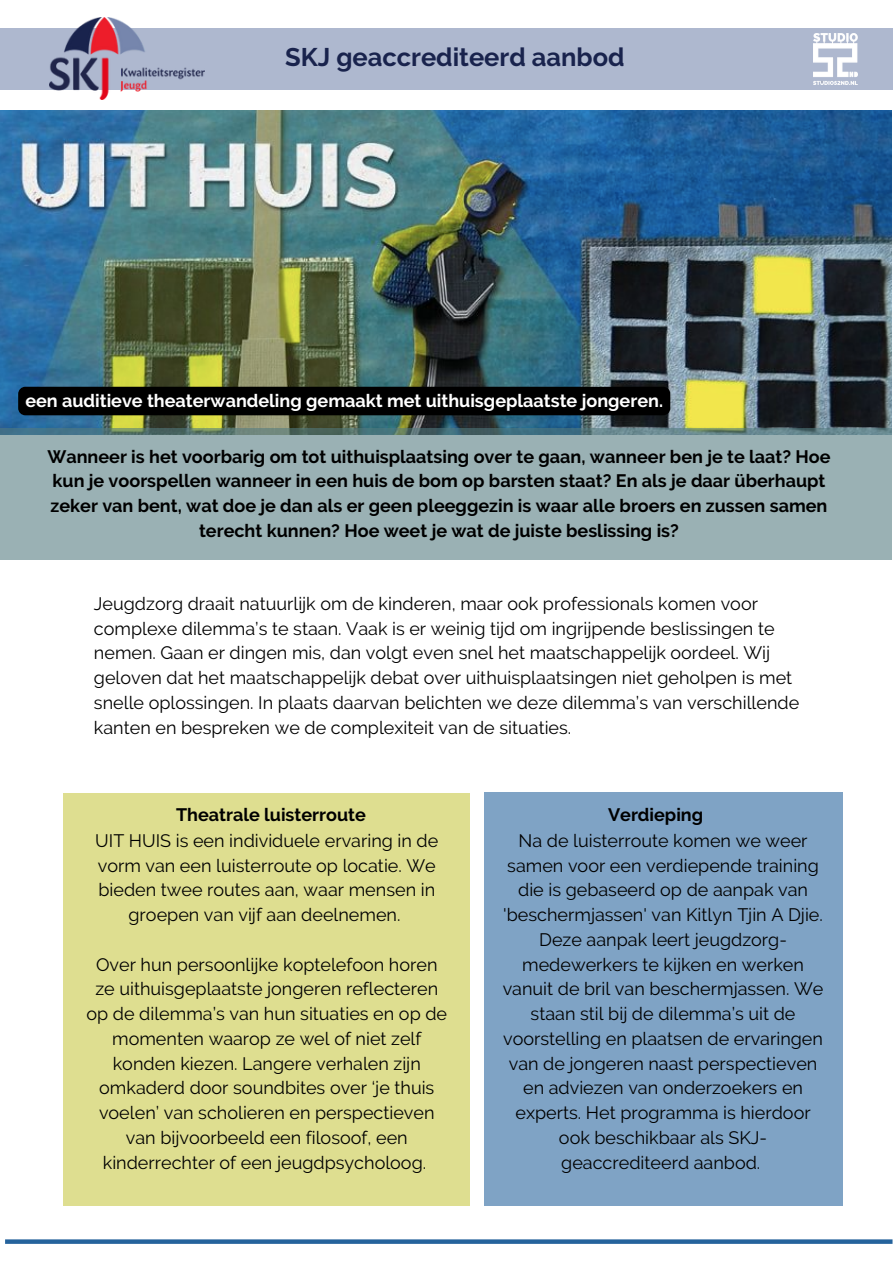
<style>
.page{position:relative;width:893px;height:1264px;background:#fff}
.page>*{position:absolute;margin:0;border:0;box-sizing:border-box;transform-origin:0 0}
.t1{font:700 25.5px "Raleway";color:#19234d}
.t2{font:18px/24.8px "Raleway";color:#000;text-align:center}
.t3{font:700 18px/24.8px "Raleway";color:#000;text-align:center}
.t4{font:700 18px "Raleway";color:#fff}
</style>
<div class="page">
<img style="left:0;top:110px;width:891px;height:318px">
<div style="left:63px;top:793px;width:407px;height:412px;background:#dede90"></div>
<div style="left:483px;top:792px;width:359px;height:413px;background:#7fa3c5"></div>
<svg style="left:5px;top:1239px;width:887px;height:4px;background:#3971a5"></svg>
<div style="left:0;top:428px;width:891px;height:132px;background:#9ab1b4"></div>
<div style="left:0;top:28px;width:892px;height:61px;background:#aeb8cf"></div>
<img style="left:49px;top:18px;width:155px;height:82px">
<img style="left:813px;top:33px;width:44px;height:51px">
<div style="left:18px;top:387px;width:652px;height:28px;background:#000"></div>
<p class="t1" style="left:285px;top:42px;width:341px">SKJ geaccrediteerd aanbod</p>
<p class="t4" style="left:25px;top:390px;width:639px">een auditieve theaterwandeling gemaakt met uithuisgeplaatste jongeren.</p>
<p class="t3" style="left:47px;top:444px;width:784px">Wanneer is het voorbarig om tot uithuisplaatsing over te gaan, wanneer ben je te laat? Hoe kun je voorspellen wanneer in een huis de bom op barsten staat? En als je daar überhaupt zeker van bent, wat doe je dan als er geen pleeggezin is waar alle broers en zussen samen terecht kunnen? Hoe weet je wat de juiste beslissing is?</p>
<p class="t2" style="left:94px;top:591px;width:706px;text-align:left">Jeugdzorg draait natuurlijk om de kinderen, maar ook professionals komen voor complexe dilemma’s te staan. Vaak is er weinig tijd om ingrijpende beslissingen te nemen. Gaan er dingen mis, dan volgt even snel het maatschappelijk oordeel. Wij geloven dat het maatschappelijk debat over uithuisplaatsingen niet geholpen is met snelle oplossingen. In plaats daarvan belichten we deze dilemma’s van verschillende kanten en bespreken we de complexiteit van de situaties.</p>
<p class="t3" style="left:176px;top:802px;width:191px">Theatrale luisterroute</p>
<p class="t3" style="left:608px;top:802px;width:97px">Verdieping</p>
<p class="t2" style="left:95px;top:828px;width:344px">UIT HUIS is een individuele ervaring in de vorm van een luisterroute op locatie. We bieden twee routes aan, waar mensen in groepen van vijf aan deelnemen.</p>
<p class="t2" style="left:86px;top:951px;width:362px">Over hun persoonlijke koptelefoon horen ze uithuisgeplaatste jongeren reflecteren op de dilemma’s van hun situaties en op de momenten waarop ze wel of niet zelf konden kiezen. Langere verhalen zijn omkaderd door soundbites over ‘je thuis voelen’ van scholieren en perspectieven van bijvoorbeeld een filosoof, een kinderrechter of een jeugdpsycholoog.</p>
<p class="t2" style="left:502px;top:828px;width:322px">Na de luisterroute komen we weer samen voor een verdiepende training die is gebaseerd op de aanpak van 'beschermjassen' van Kitlyn Tjin A Djie.<br>Deze aanpak leert jeugdzorg&shy;medewerkers te kijken en werken vanuit de bril van beschermjassen. We staan stil bij de dilemma’s uit de voorstelling en plaatsen de ervaringen van de jongeren naast perspectieven en adviezen van onderzoekers en experts. Het programma is hierdoor ook beschikbaar als SKJ&shy;geaccrediteerd aanbod.</p>
</div>
